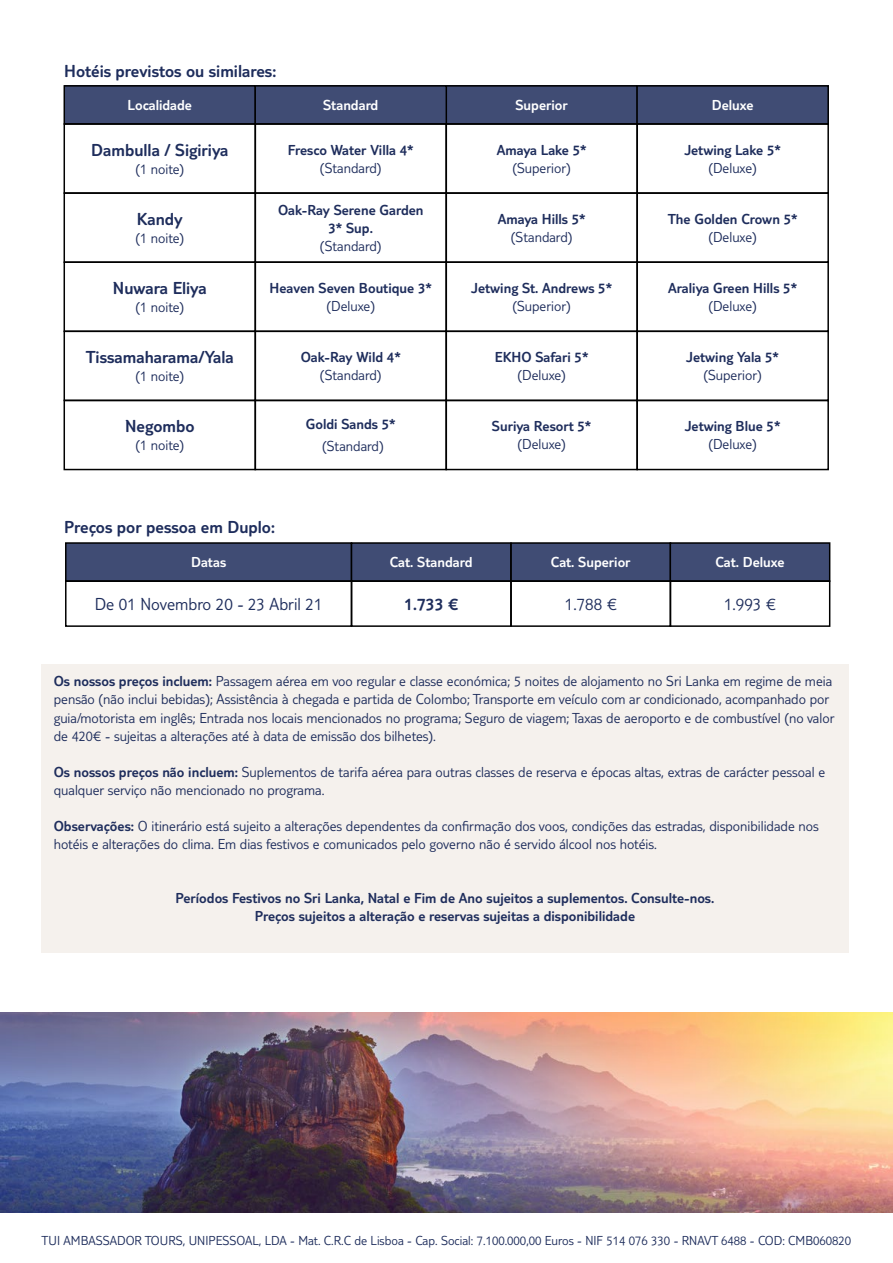
<style>
.page{position:relative;width:893px;height:1263px;background:#fff}
.page>*{position:absolute;margin:0;border:0;box-sizing:border-box;transform-origin:0 0}
.t1{font:300 18px "TUI Type";color:#1e2d5c}
.t2{font:300 18px "TUI Type";color:#1e2d5c}
.t3{font:300 15px/18px "TUI Type";color:#1e2d5c}
.t4{font:300 15px/18px "TUI Type";color:#1e2d5c;text-align:center}
.t5{font:300 15px "TUI Type";color:#fff}
.t6{font:300 13.5px "TUI Type";color:#1e2d5c}
.s1{font-style:inherit}
</style>
<div class="page">
<div style="left:41px;top:664px;width:808px;height:288px;background:#f5f1ed"></div>
<div style="left:64px;top:86px;width:191px;height:38px;background:#404c74"></div>
<div style="left:64px;top:85px;width:192px;height:40px;border:2px solid #000"></div>
<div style="left:446px;top:86px;width:191px;height:38px;background:#404c74"></div>
<div style="left:445px;top:85px;width:193px;height:40px;border:2px solid #000"></div>
<div style="left:255px;top:86px;width:191px;height:38px;background:#404c74"></div>
<div style="left:254px;top:85px;width:193px;height:40px;border:2px solid #000"></div>
<div style="left:637px;top:86px;width:191px;height:38px;background:#404c74"></div>
<div style="left:636px;top:85px;width:193px;height:40px;border:2px solid #000"></div>
<div style="left:64px;top:123px;width:192px;height:71px;border:2px solid #000"></div>
<div style="left:64px;top:192px;width:192px;height:71px;border:2px solid #000"></div>
<div style="left:64px;top:331px;width:192px;height:70px;border:2px solid #000"></div>
<div style="left:64px;top:400px;width:192px;height:70px;border:2px solid #000"></div>
<div style="left:445px;top:123px;width:193px;height:71px;border:2px solid #000"></div>
<div style="left:445px;top:192px;width:193px;height:71px;border:2px solid #000"></div>
<div style="left:445px;top:331px;width:193px;height:70px;border:2px solid #000"></div>
<div style="left:445px;top:400px;width:193px;height:70px;border:2px solid #000"></div>
<div style="left:254px;top:123px;width:193px;height:71px;border:2px solid #000"></div>
<div style="left:254px;top:261px;width:193px;height:71px;border:2px solid #000"></div>
<div style="left:254px;top:192px;width:193px;height:71px;border:2px solid #000"></div>
<div style="left:254px;top:331px;width:193px;height:70px;border:2px solid #000"></div>
<div style="left:254px;top:400px;width:193px;height:70px;border:2px solid #000"></div>
<div style="left:636px;top:123px;width:193px;height:71px;border:2px solid #000"></div>
<div style="left:636px;top:261px;width:193px;height:71px;border:2px solid #000"></div>
<div style="left:636px;top:192px;width:193px;height:71px;border:2px solid #000"></div>
<div style="left:636px;top:331px;width:193px;height:70px;border:2px solid #000"></div>
<div style="left:636px;top:400px;width:193px;height:70px;border:2px solid #000"></div>
<div style="left:66px;top:543px;width:285px;height:38px;background:#404c74"></div>
<div style="left:65px;top:542px;width:287px;height:40px;border:2px solid #000"></div>
<div style="left:351px;top:543px;width:160px;height:38px;background:#404c74"></div>
<div style="left:351px;top:542px;width:161px;height:40px;border:2px solid #000"></div>
<div style="left:511px;top:543px;width:159px;height:38px;background:#404c74"></div>
<div style="left:510px;top:542px;width:161px;height:40px;border:2px solid #000"></div>
<div style="left:670px;top:543px;width:160px;height:38px;background:#404c74"></div>
<div style="left:670px;top:542px;width:160px;height:40px;border:2px solid #000"></div>
<div style="left:65px;top:580px;width:287px;height:47px;border:2px solid #000"></div>
<div style="left:351px;top:580px;width:161px;height:47px;border:2px solid #000"></div>
<div style="left:510px;top:580px;width:161px;height:47px;border:2px solid #000"></div>
<div style="left:670px;top:580px;width:160px;height:47px;border:2px solid #000"></div>
<img style="left:0;top:1012px;width:893px;height:200px">
<p class="t1" style="left:64px;top:60px;width:213px">Hotéis previstos ou similares:</p>
<p class="t5" style="left:128px;top:96px;width:66px">Localidade</p>
<p class="t1" style="left:91px;top:139px;width:139px">Dambulla / Sigiriya</p>
<p class="t3" style="left:135px;top:159px;width:50px">(1 noite)</p>
<p class="t5" style="left:323px;top:96px;width:57px">Standard</p>
<p class="t5" style="left:515px;top:96px;width:54px">Superior</p>
<p class="t5" style="left:712px;top:96px;width:43px">Deluxe</p>
<p class="t4" style="left:288px;top:140px;width:127px">Fresco Water Villa 4*</p>
<p class="t3" style="left:320px;top:158px;width:63px">(Standard)</p>
<p class="t4" style="left:497px;top:140px;width:91px">Amaya Lake 5*</p>
<p class="t3" style="left:512px;top:158px;width:60px">(Superior)</p>
<p class="t4" style="left:684px;top:140px;width:98px">Jetwing Lake 5*</p>
<p class="t3" style="left:708px;top:158px;width:50px">(Deluxe)</p>
<p class="t1" style="left:137px;top:208px;width:47px">Kandy</p>
<p class="t3" style="left:135px;top:228px;width:50px">(1 noite)</p>
<p class="t4" style="left:278px;top:200px;width:147px">Oak-Ray Serene Garden<br>3* Sup.</p>
<p class="t3" style="left:320px;top:236px;width:63px">(Standard)</p>
<p class="t4" style="left:498px;top:209px;width:89px">Amaya Hills 5*</p>
<p class="t3" style="left:511px;top:227px;width:63px">(Standard)</p>
<p class="t4" style="left:668px;top:209px;width:131px">The Golden Crown 5*</p>
<p class="t3" style="left:708px;top:227px;width:50px">(Deluxe)</p>
<p class="t1" style="left:113px;top:277px;width:95px">Nuwara Eliya</p>
<p class="t3" style="left:135px;top:298px;width:50px">(1 noite)</p>
<p class="t4" style="left:270px;top:278px;width:164px">Heaven Seven Boutique 3*</p>
<p class="t3" style="left:326px;top:297px;width:50px">(Deluxe)</p>
<p class="t4" style="left:471px;top:278px;width:142px">Jetwing St. Andrews 5*</p>
<p class="t3" style="left:512px;top:297px;width:60px">(Superior)</p>
<p class="t4" style="left:668px;top:278px;width:130px">Araliya Green Hills 5*</p>
<p class="t3" style="left:708px;top:297px;width:50px">(Deluxe)</p>
<p class="t1" style="left:86px;top:347px;width:150px">Tissamaharama/Yala</p>
<p class="t3" style="left:135px;top:367px;width:50px">(1 noite)</p>
<p class="t1" style="left:125px;top:416px;width:71px">Negombo</p>
<p class="t3" style="left:135px;top:436px;width:50px">(1 noite)</p>
<p class="t4" style="left:301px;top:348px;width:102px">Oak-Ray Wild 4*</p>
<p class="t3" style="left:320px;top:366px;width:63px">(Standard)</p>
<p class="t4" style="left:306px;top:415px;width:91px">Goldi Sands 5*</p>
<p class="t3" style="left:322px;top:437px;width:63px">(Standard)</p>
<p class="t4" style="left:495px;top:348px;width:95px">EKHO Safari 5*</p>
<p class="t3" style="left:517px;top:366px;width:50px">(Deluxe)</p>
<p class="t4" style="left:492px;top:417px;width:101px">Suriya Resort 5*</p>
<p class="t3" style="left:517px;top:435px;width:50px">(Deluxe)</p>
<p class="t4" style="left:686px;top:348px;width:94px">Jetwing Yala 5*</p>
<p class="t3" style="left:703px;top:366px;width:60px">(Superior)</p>
<p class="t4" style="left:685px;top:417px;width:97px">Jetwing Blue 5*</p>
<p class="t3" style="left:708px;top:435px;width:50px">(Deluxe)</p>
<p class="t1" style="left:64px;top:517px;width:212px">Preços por pessoa em Duplo:</p>
<p class="t5" style="left:191px;top:553px;width:37px">Datas</p>
<p class="t5" style="left:390px;top:553px;width:84px">Cat. Standard</p>
<p class="t5" style="left:551px;top:553px;width:81px">Cat. Superior</p>
<p class="t5" style="left:715px;top:553px;width:71px">Cat. Deluxe</p>
<p class="t2" style="left:95px;top:593px;width:229px">De 01 Novembro 20 - 23 Abril 21</p>
<p class="t1" style="left:404px;top:593px;width:55px">1.733 €</p>
<p class="t2" style="left:565px;top:593px;width:53px">1.788 €</p>
<p class="t2" style="left:724px;top:593px;width:53px">1.993 €</p>
<p class="t3" style="left:54px;top:672px;width:782px"><span class="s1">Os nossos preços incluem:</span> Passagem aérea em voo regular e classe económica; 5 noites de alojamento no Sri Lanka em regime de meia pensão (não inclui bebidas); Assistência à chegada e partida de Colombo; Transporte em veículo com ar condicionado, acompanhado por guia/motorista em inglês; Entrada nos locais mencionados no programa; Seguro de viagem; Taxas de aeroporto e de combustível (no valor de 420€ - sujeitas a alterações até à data de emissão dos bilhetes).</p>
<p class="t3" style="left:54px;top:762px;width:773px"><span class="s1">Os nossos preços não incluem:</span> Suplementos de tarifa aérea para outras classes de reserva e épocas altas, extras de carácter pessoal e qualquer serviço não mencionado no programa.</p>
<p class="t3" style="left:54px;top:816px;width:767px"><span class="s1">Observações:</span> O itinerário está sujeito a alterações dependentes da confirmação dos voos, condições das estradas, disponibilidade nos hotéis e alterações do clima. Em dias festivos e comunicados pelo governo não é servido álcool nos hotéis.</p>
<p class="t4" style="left:176px;top:888px;width:540px">Períodos Festivos no Sri Lanka, Natal e Fim de Ano sujeitos a suplementos. Consulte-nos.<br>Preços sujeitos a alteração e reservas sujeitas a disponibilidade</p>
<p class="t6" style="left:42px;top:1233px;width:811px">TUI AMBASSADOR TOURS, UNIPESSOAL, LDA - Mat. C.R.C de Lisboa - Cap. Social: 7.100.000,00 Euros - NIF 514 076 330 - RNAVT 6488 - COD: CMB060820</p>
</div>
